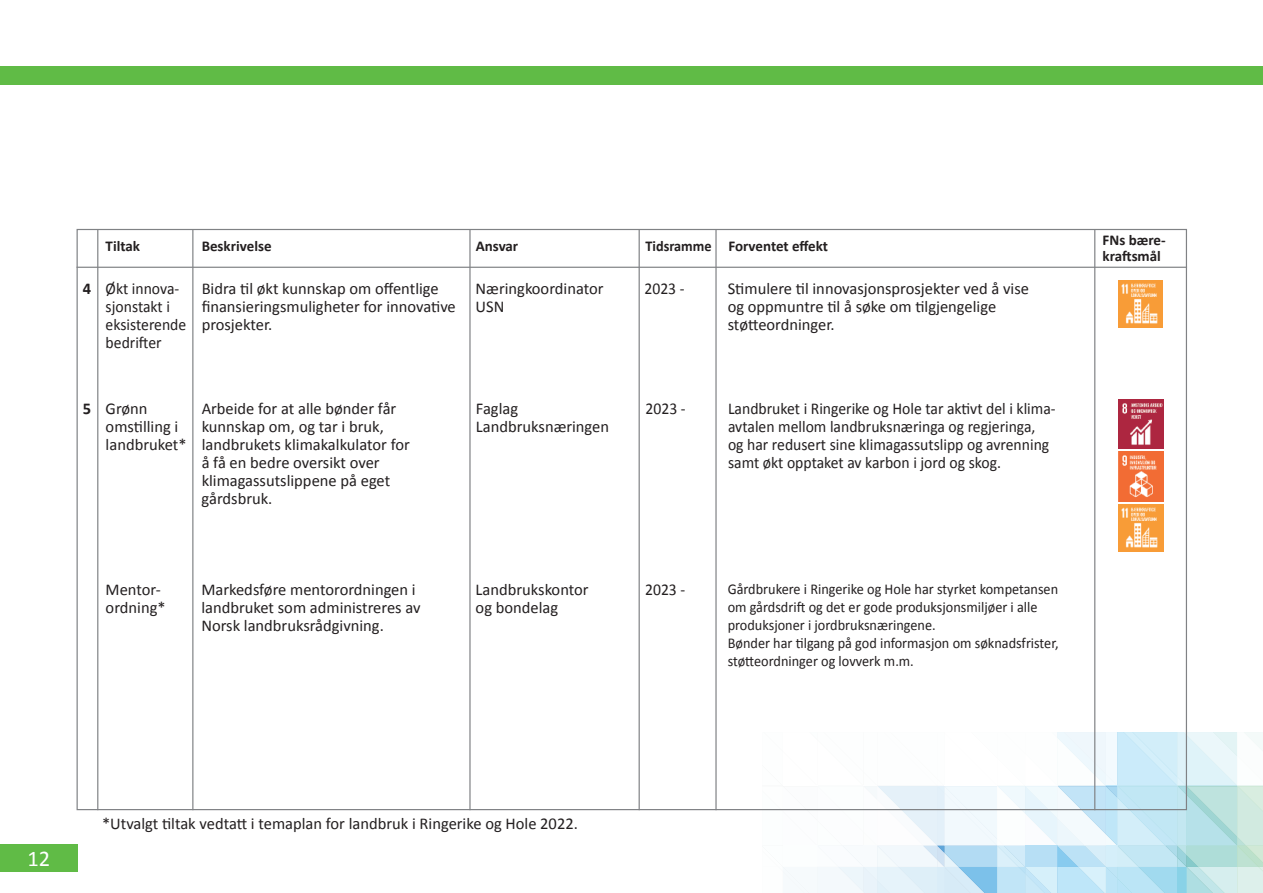
<style>
.page{position:relative;width:1263px;height:893px;background:#fff}
.page>*{position:absolute;margin:0;border:0;box-sizing:border-box;transform-origin:0 0}
.t1{font:22.5px "Calibri";color:#fff}
.t2{font:16.5px/18px "Calibri";color:#231f20}
.t3{font:16.5px/18px "Calibri";color:#231f20;scale:.95 1}
.t4{font:700 16.5px "Calibri";color:#231f20}
.t5{font:15px/18px "Calibri";color:#231f20;scale:.95 1}
.t6{font:700 15px/16.5px "Calibri";color:#231f20}
.t7{font:700 15px "Calibri";color:#231f20;scale:.95 1}
.s1{font-weight:700}
</style>
<div class="page">
<svg style="left:762px;top:732px;width:501px;height:161px"></svg>
<hr style="left:97px;top:229px;width:1px;height:581px;background:#808285">
<hr style="left:77px;top:267px;width:1110px;height:1px;background:#808285">
<hr style="left:192px;top:229px;width:1px;height:581px;background:#808285">
<hr style="left:469px;top:229px;width:2px;height:581px;background:#808285">
<hr style="left:639px;top:229px;width:1px;height:581px;background:#808285">
<hr style="left:715px;top:229px;width:2px;height:581px;background:#808285">
<hr style="left:1094px;top:229px;width:1px;height:581px;background:#808285">
<img style="left:1119px;top:399px;width:44px;height:49px">
<img style="left:1119px;top:452px;width:44px;height:49px">
<img style="left:1119px;top:505px;width:44px;height:47px">
<div style="left:0;top:67px;width:1263px;height:18px;background:#60bb46"></div>
<div style="left:0;top:845px;width:78px;height:27px;background:#60bb46"></div>
<img style="left:1119px;top:281px;width:44px;height:47px">
<p class="t6" style="left:106px;top:237px;width:36px">Tiltak</p>
<p class="t6" style="left:202px;top:237px;width:71px">Beskrivelse</p>
<p class="t6" style="left:476px;top:237px;width:44px">Ansvar</p>
<p class="t7" style="left:645px;top:237px;width:194px">Tidsramme Forventet effekt</p>
<p class="t6" style="left:1102px;top:231px;width:65px">FNs bære&shy;kraftsmål</p>
<p class="t3" style="left:106px;top:279px;width:86px;text-indent:-23px"><span class="s1">4</span> Økt innova&shy;sjonstakt i eksisterende bedrifter</p>
<p class="t2" style="left:202px;top:279px;width:256px">Bidra til økt kunnskap om offentlige finansieringsmuligheter for innovative prosjekter.</p>
<p class="t2" style="left:476px;top:279px;width:129px">Næringkoordinator<br>USN</p>
<p class="t3" style="left:644px;top:279px;width:44px">2023 -</p>
<p class="t2" style="left:728px;top:279px;width:303px">Stimulere til innovasjonsprosjekter ved å vise og oppmuntre til å søke om tilgjengelige støtteordninger.</p>
<p class="t4" style="left:83px;top:398px;width:10px">5</p>
<p class="t2" style="left:106px;top:399px;width:82px">Grønn omstilling i landbruket*</p>
<p class="t2" style="left:202px;top:399px;width:210px">Arbeide for at alle bønder får kunnskap om, og tar i bruk, landbrukets klimakalkulator for å få en bedre oversikt over klimagassutslippene på eget gårdsbruk.</p>
<p class="t2" style="left:476px;top:399px;width:135px">Faglag<br>Landbruksnæringen</p>
<p class="t3" style="left:645px;top:399px;width:44px">2023 -</p>
<p class="t3" style="left:728px;top:399px;width:346px">Landbruket i Ringerike og Hole tar aktivt del i klima&shy;avtalen mellom landbruksnæringa og regjeringa,<br>og har redusert sine klimagassutslipp og avrenning samt økt opptaket av karbon i jord og skog.</p>
<p class="t2" style="left:106px;top:581px;width:62px">Mentor&shy;ordning*</p>
<p class="t2" style="left:201px;top:580px;width:221px">Markedsføre mentorordningen i landbruket som administreres av<br>Norsk landbruksrådgivning.</p>
<p class="t2" style="left:476px;top:580px;width:115px">Landbrukskontor og bondelag</p>
<p class="t3" style="left:645px;top:580px;width:44px">2023 -</p>
<p class="t5" style="left:728px;top:580px;width:350px">Gårdbrukere i Ringerike og Hole har styrket kompetansen om gårdsdrift og det er gode produksjonsmiljøer i alle produksjoner i jordbruksnæringene.<br>Bønder har tilgang på god informasjon om søknadsfrister, støtteordninger og lovverk m.m.</p>
<h1 class="t1" style="left:27px;top:844px;width:24px">12</h1>
<p class="t2" style="left:102px;top:814px;width:477px">*Utvalgt tiltak vedtatt i temaplan for landbruk i Ringerike og Hole 2022.</p>
</div>
